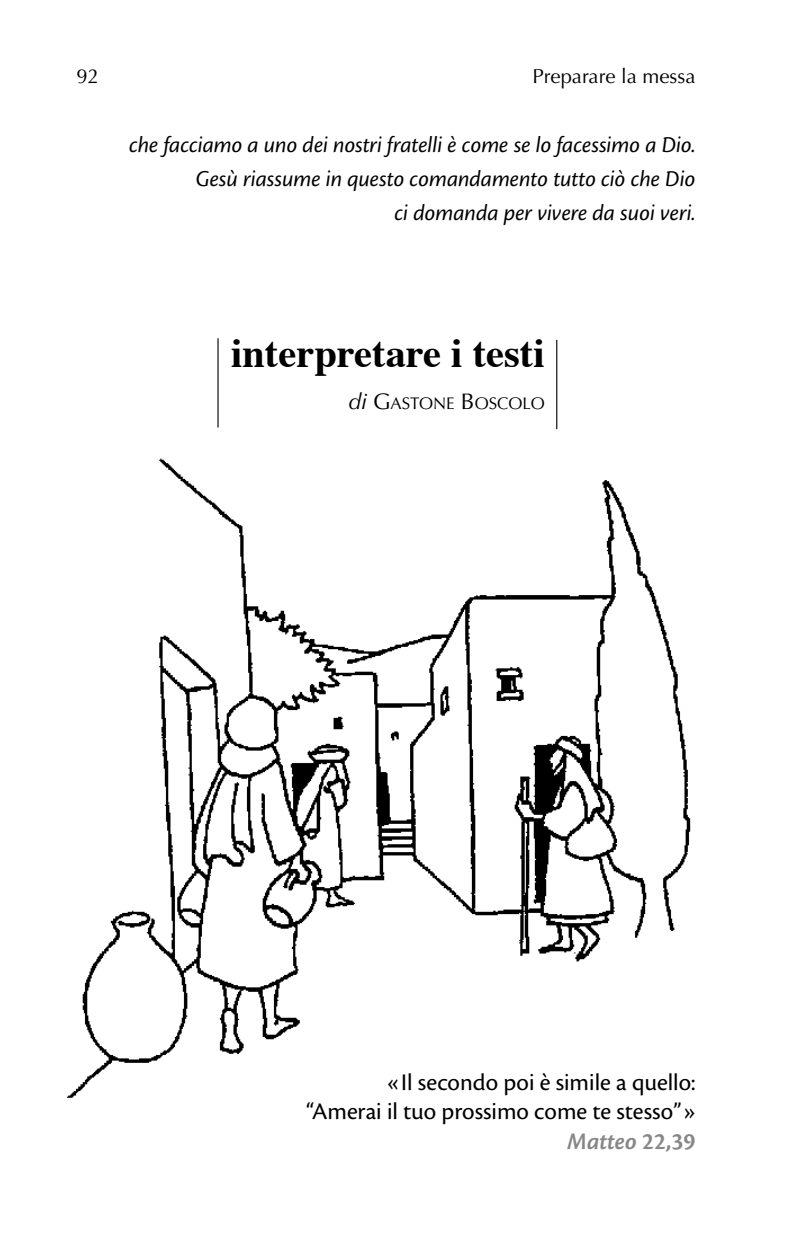
<style>
.page{position:relative;width:804px;height:1238px;background:#fff}
.page>*{position:absolute;margin:0;border:0;box-sizing:border-box;transform-origin:0 0}
.Interpretare_attuali{font:700 40.5px "Times";color:#000}
.Didascalia{font:24.75px "Cronos Pro";color:#000}
.Didascalia-2{font:italic 600 24.75px "Cronos Pro";color:#878787}
.DOMENICA_apertura{font:italic 23.62px "Cronos Pro";letter-spacing:-.005em;color:#000}
.t1{font:20.25px "Optima LT Std";color:#000}
.AUTORE_inter__att__p{font:16.88px "Optima LT Std";color:#000}
.s1{font-family:"Optima";font-style:italic;font-size:22.5px}
.s2{font-size:22.5px}
.s3{font-style:normal}
</style>
<div class="page">
<img style="left:66px;top:458px;width:625px;height:640px">
<hr style="left:217px;top:338px;width:1px;height:89px;background:#000">
<hr style="left:556px;top:340px;width:1px;height:89px;background:#000">
<p class="t1" style="left:77px;top:64px;width:24px">92</p>
<p class="t1" style="left:532px;top:64px;width:164px">Preparare la messa</p>
<p class="DOMENICA_apertura" style="left:129px;top:132px;width:568px">che facciamo a uno dei nostri fratelli è come se lo facessimo a Dio.</p>
<p class="DOMENICA_apertura" style="left:196px;top:165px;width:501px">Gesù riassume in questo comandamento tutto ciò che Dio</p>
<p class="DOMENICA_apertura" style="left:394px;top:199px;width:302px">ci domanda per vivere da suoi veri.</p>
<p class="Interpretare_attuali" style="left:231px;top:314px;width:315px">interpretare i testi</p>
<p class="AUTORE_inter__att__p" style="left:348px;top:393px;width:198px"><span class="s1">di</span> <span class="s2">G</span>ASTONE <span class="s2">B</span> OSCOLO</p>
<p class="Didascalia" style="left:387px;top:1068px;width:310px">«Il secondo poi è simile a quello:</p>
<p class="Didascalia" style="left:306px;top:1097px;width:391px">“Amerai il tuo prossimo come te stesso”»</p>
<p class="Didascalia-2" style="left:567px;top:1126px;width:130px">Matteo <span class="s3">22,39</span></p>
</div>
